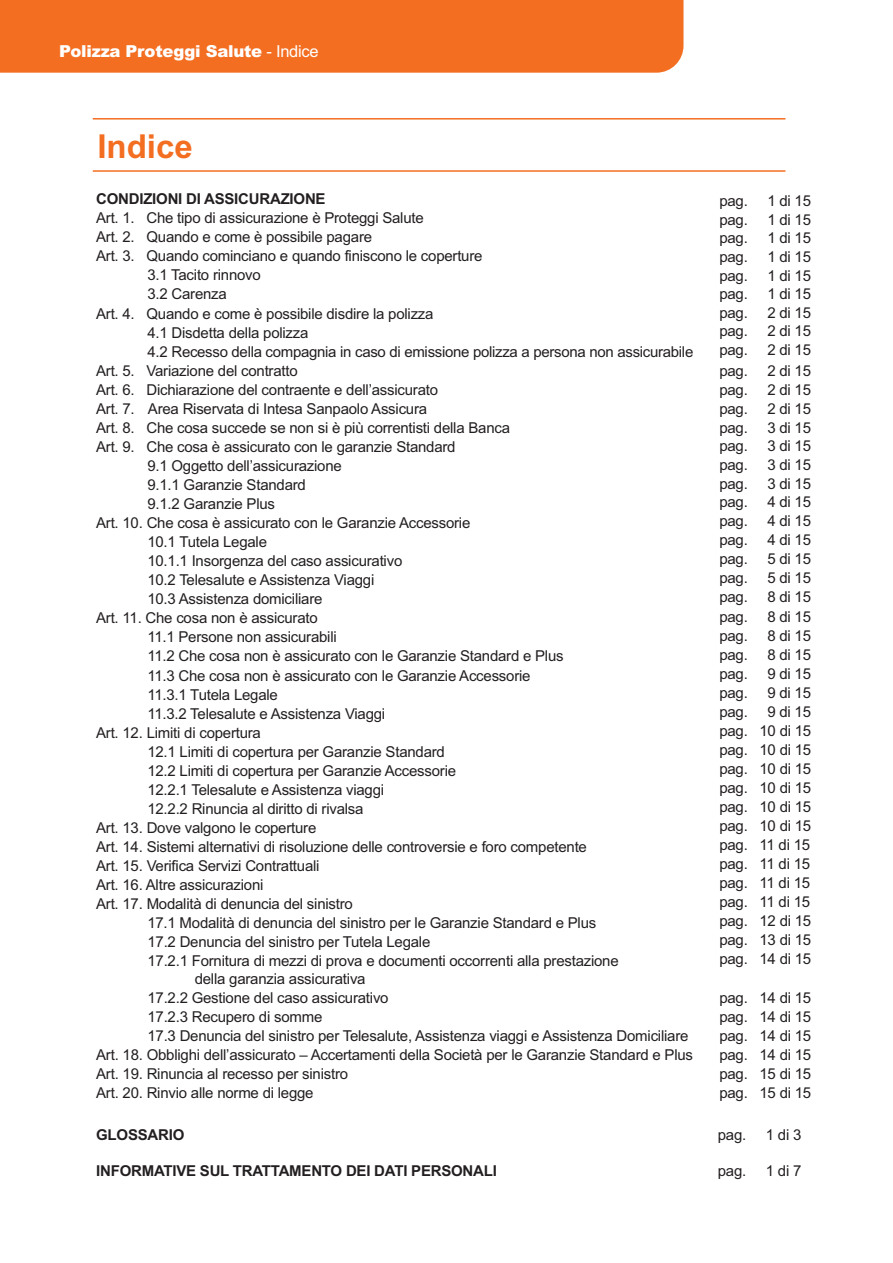
<style>
.page{position:relative;width:893px;height:1263px;background:#fff}
.page>*{position:absolute;margin:0;border:0;box-sizing:border-box;transform-origin:0 0}
.t1{font:700 33px "Arial";color:#f36e21}
.t2{font:900 16.5px "Arial";letter-spacing:-.015em;color:#fff}
.t3{font:15px/19px "Arial";letter-spacing:-.015em;color:#231f20;text-align:justify}
.t4{font:700 15px "Arial";letter-spacing:-.015em;color:#231f20}
.s1{font-weight:400}
</style>
<div class="page">
<div style="left:0;top:0;width:683px;height:73px;background:#f36e21"></div>
<hr style="left:93px;top:170px;width:692px;height:2px;background:#f36e21">
<hr style="left:93px;top:118px;width:692px;height:2px;background:#f36e21">
<p class="t2" style="left:59px;top:42px;width:261px">Polizza Proteggi Salute <span class="s1">- Indice</span></p>
<h1 class="t1" style="left:97px;top:135px;width:97px">Indice</h1>
<p class="t4" style="left:96px;top:193px;width:231px">CONDIZIONI DI ASSICURAZIONE</p>
<p class="t3" style="left:96px;top:210px;width:329px">Art. 1. Che tipo di assicurazione è Proteggi Salute</p>
<p class="t3" style="left:96px;top:229px;width:277px">Art. 2. Quando e come è possibile pagare</p>
<p class="t3" style="left:96px;top:248px;width:388px">Art. 3. Quando cominciano e quando finiscono le coperture</p>
<p class="t3" style="left:147px;top:267px;width:115px">3.1 Tacito rinnovo</p>
<p class="t3" style="left:147px;top:286px;width:81px">3.2 Carenza</p>
<p class="t3" style="left:96px;top:305px;width:339px">Art. 4. Quando e come è possibile disdire la polizza</p>
<p class="t3" style="left:147px;top:324px;width:163px">4.1 Disdetta della polizza</p>
<p class="t3" style="left:147px;top:343px;width:547px">4.2 Recesso della compagnia in caso di emissione polizza a persona non assicurabile</p>
<p class="t3" style="left:96px;top:362px;width:203px">Art. 5. Variazione del contratto</p>
<p class="t3" style="left:96px;top:381px;width:343px">Art. 6. Dichiarazione del contraente e dell’assicurato</p>
<p class="t3" style="left:96px;top:400px;width:333px">Art. 7. Area Riservata di Intesa Sanpaolo Assicura</p>
<p class="t3" style="left:96px;top:419px;width:415px">Art. 8. Che cosa succede se non si è più correntisti della Banca</p>
<p class="t3" style="left:96px;top:438px;width:361px">Art. 9. Che cosa è assicurato con le garanzie Standard</p>
<p class="t3" style="left:147px;top:458px;width:196px">9.1 Oggetto dell’assicurazione</p>
<p class="t3" style="left:147px;top:477px;width:160px">9.1.1 Garanzie Standard</p>
<p class="t3" style="left:147px;top:496px;width:129px">9.1.2 Garanzie Plus</p>
<p class="t3" style="left:96px;top:515px;width:376px">Art. 10. Che cosa è assicurato con le Garanzie Accessorie</p>
<p class="t3" style="left:147px;top:534px;width:121px">10.1 Tutela Legale</p>
<p class="t3" style="left:147px;top:553px;width:256px">10.1.1 Insorgenza del caso assicurativo</p>
<p class="t3" style="left:147px;top:572px;width:228px">10.2 Telesalute e Assistenza Viaggi</p>
<p class="t3" style="left:147px;top:591px;width:177px">10.3 Assistenza domiciliare</p>
<p class="t3" style="left:96px;top:610px;width:223px">Art. 11. Che cosa non è assicurato</p>
<p class="t3" style="left:147px;top:629px;width:191px">11.1 Persone non assicurabili</p>
<p class="t3" style="left:147px;top:648px;width:418px">11.2 Che cosa non è assicurato con le Garanzie Standard e Plus</p>
<p class="t3" style="left:147px;top:667px;width:385px">11.3 Che cosa non è assicurato con le Garanzie Accessorie</p>
<p class="t3" style="left:147px;top:686px;width:132px">11.3.1 Tutela Legale</p>
<p class="t3" style="left:147px;top:705px;width:239px">11.3.2 Telesalute e Assistenza Viaggi</p>
<p class="t3" style="left:96px;top:724px;width:166px">Art. 12. Limiti di copertura</p>
<p class="t3" style="left:147px;top:743px;width:299px">12.1 Limiti di copertura per Garanzie Standard</p>
<p class="t3" style="left:147px;top:762px;width:310px">12.2 Limiti di copertura per Garanzie Accessorie</p>
<p class="t3" style="left:147px;top:781px;width:238px">12.2.1 Telesalute e Assistenza viaggi</p>
<p class="t3" style="left:147px;top:800px;width:218px">12.2.2 Rinuncia al diritto di rivalsa</p>
<p class="t3" style="left:96px;top:819px;width:222px">Art. 13. Dove valgono le coperture</p>
<p class="t3" style="left:96px;top:839px;width:492px">Art. 14. Sistemi alternativi di risoluzione delle controversie e foro competente</p>
<p class="t3" style="left:96px;top:858px;width:225px">Art. 15. Verifica Servizi Contrattuali</p>
<p class="t3" style="left:96px;top:877px;width:169px">Art. 16. Altre assicurazioni</p>
<p class="t3" style="left:96px;top:896px;width:258px">Art. 17. Modalità di denuncia del sinistro</p>
<p class="t3" style="left:147px;top:915px;width:450px">17.1 Modalità di denuncia del sinistro per le Garanzie Standard e Plus</p>
<p class="t3" style="left:147px;top:934px;width:284px">17.2 Denuncia del sinistro per Tutela Legale</p>
<p class="t3" style="left:147px;top:953px;width:473px">17.2.1 Fornitura di mezzi di prova e documenti occorrenti alla prestazione</p>
<p class="t3" style="left:195px;top:970px;width:172px">della garanzia assicurativa</p>
<p class="t3" style="left:147px;top:989px;width:243px">17.2.2 Gestione del caso assicurativo</p>
<p class="t3" style="left:147px;top:1008px;width:176px">17.2.3 Recupero di somme</p>
<p class="t3" style="left:147px;top:1028px;width:543px">17.3 Denuncia del sinistro per Telesalute, Assistenza viaggi e Assistenza Domiciliare</p>
<p class="t3" style="left:96px;top:1047px;width:598px">Art. 18. Obblighi dell’assicurato – Accertamenti della Società per le Garanzie Standard e Plus</p>
<p class="t3" style="left:96px;top:1066px;width:253px">Art. 19. Rinuncia al recesso per sinistro</p>
<p class="t3" style="left:96px;top:1085px;width:219px">Art. 20. Rinvio alle norme di legge</p>
<p class="t4" style="left:96px;top:1129px;width:90px">GLOSSARIO</p>
<p class="t3" style="left:718px;top:1127px;width:30px">pag.</p>
<p class="t3" style="left:766px;top:1127px;width:37px">1 di 3</p>
<p class="t4" style="left:96px;top:1165px;width:402px">INFORMATIVE SUL TRATTAMENTO DEI DATI PERSONALI</p>
<p class="t3" style="left:718px;top:1163px;width:30px">pag.</p>
<p class="t3" style="left:766px;top:1163px;width:37px">1 di 7</p>
<p class="t3" style="left:719px;top:193px;width:30px">pag.</p>
<p class="t3" style="left:767px;top:193px;width:45px">1 di 15</p>
<p class="t3" style="left:719px;top:212px;width:30px">pag.</p>
<p class="t3" style="left:767px;top:212px;width:45px">1 di 15</p>
<p class="t3" style="left:719px;top:230px;width:30px">pag.</p>
<p class="t3" style="left:767px;top:230px;width:45px">1 di 15</p>
<p class="t3" style="left:719px;top:249px;width:30px">pag.</p>
<p class="t3" style="left:767px;top:249px;width:45px">1 di 15</p>
<p class="t3" style="left:719px;top:267px;width:30px">pag.</p>
<p class="t3" style="left:767px;top:267px;width:45px">1 di 15</p>
<p class="t3" style="left:719px;top:286px;width:30px">pag.</p>
<p class="t3" style="left:767px;top:286px;width:45px">1 di 15</p>
<p class="t3" style="left:719px;top:305px;width:30px">pag.</p>
<p class="t3" style="left:767px;top:305px;width:45px">2 di 15</p>
<p class="t3" style="left:719px;top:323px;width:30px">pag.</p>
<p class="t3" style="left:767px;top:323px;width:45px">2 di 15</p>
<p class="t3" style="left:719px;top:342px;width:30px">pag.</p>
<p class="t3" style="left:767px;top:342px;width:45px">2 di 15</p>
<p class="t3" style="left:719px;top:363px;width:30px">pag.</p>
<p class="t3" style="left:767px;top:363px;width:45px">2 di 15</p>
<p class="t3" style="left:719px;top:381px;width:30px">pag.</p>
<p class="t3" style="left:767px;top:381px;width:45px">2 di 15</p>
<p class="t3" style="left:719px;top:401px;width:30px">pag.</p>
<p class="t3" style="left:767px;top:401px;width:45px">2 di 15</p>
<p class="t3" style="left:719px;top:419px;width:30px">pag.</p>
<p class="t3" style="left:767px;top:419px;width:45px">3 di 15</p>
<p class="t3" style="left:719px;top:438px;width:30px">pag.</p>
<p class="t3" style="left:767px;top:438px;width:45px">3 di 15</p>
<p class="t3" style="left:719px;top:457px;width:30px">pag.</p>
<p class="t3" style="left:767px;top:457px;width:45px">3 di 15</p>
<p class="t3" style="left:719px;top:475px;width:30px">pag.</p>
<p class="t3" style="left:767px;top:475px;width:45px">3 di 15</p>
<p class="t3" style="left:719px;top:494px;width:30px">pag.</p>
<p class="t3" style="left:767px;top:494px;width:45px">4 di 15</p>
<p class="t3" style="left:719px;top:513px;width:30px">pag.</p>
<p class="t3" style="left:767px;top:513px;width:45px">4 di 15</p>
<p class="t3" style="left:719px;top:532px;width:30px">pag.</p>
<p class="t3" style="left:767px;top:532px;width:45px">4 di 15</p>
<p class="t3" style="left:719px;top:551px;width:30px">pag.</p>
<p class="t3" style="left:767px;top:551px;width:45px">5 di 15</p>
<p class="t3" style="left:719px;top:570px;width:30px">pag.</p>
<p class="t3" style="left:767px;top:570px;width:45px">5 di 15</p>
<p class="t3" style="left:719px;top:589px;width:30px">pag.</p>
<p class="t3" style="left:767px;top:589px;width:45px">8 di 15</p>
<p class="t3" style="left:719px;top:608px;width:30px">pag.</p>
<p class="t3" style="left:767px;top:608px;width:45px">8 di 15</p>
<p class="t3" style="left:719px;top:627px;width:30px">pag.</p>
<p class="t3" style="left:767px;top:627px;width:45px">8 di 15</p>
<p class="t3" style="left:719px;top:646px;width:30px">pag.</p>
<p class="t3" style="left:767px;top:646px;width:45px">8 di 15</p>
<p class="t3" style="left:719px;top:665px;width:30px">pag.</p>
<p class="t3" style="left:767px;top:665px;width:45px">9 di 15</p>
<p class="t3" style="left:719px;top:684px;width:30px">pag.</p>
<p class="t3" style="left:767px;top:684px;width:45px">9 di 15</p>
<p class="t3" style="left:719px;top:703px;width:30px">pag.</p>
<p class="t3" style="left:719px;top:703px;width:93px;text-indent:48px">9 di 15 pag. 10 di 15 pag. 10 di 15 pag. 10 di 15 pag. 10 di 15 pag. 10 di 15 pag. 10 di 15 pag. 11 di 15 pag. 11 di 15 pag. 11 di 15 pag. 11 di 15 pag. 12 di 15 pag. 13 di 15 pag. 14 di 15</p>
<p class="t3" style="left:719px;top:989px;width:93px">pag. 14 di 15 pag. 14 di 15 pag. 14 di 15 pag. 14 di 15 pag. 15 di 15 pag. 15 di 15</p>
</div>
